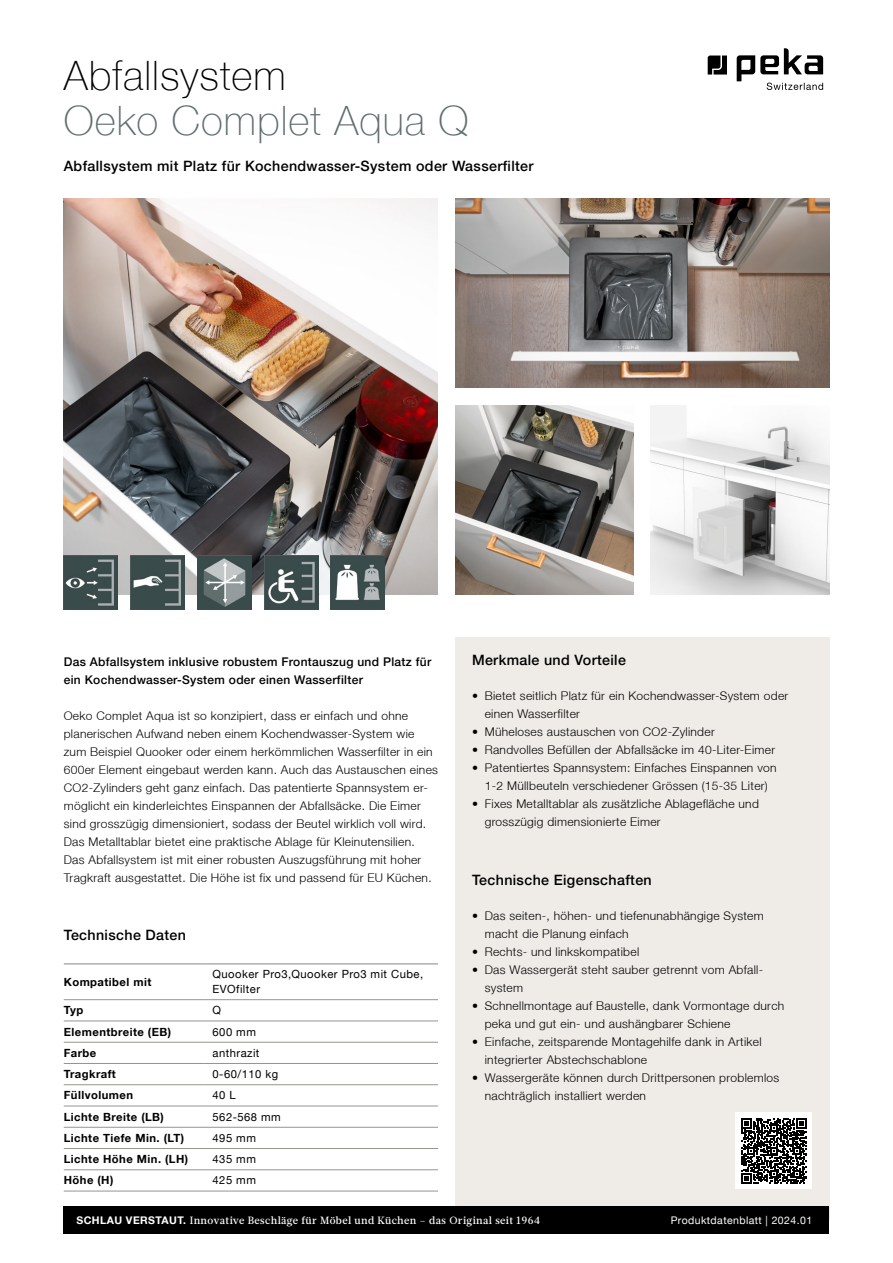
<style>
.page{position:relative;width:893px;height:1263px;background:#fff}
.page>*{position:absolute;margin:0;border:0;box-sizing:border-box;transform-origin:0 0}
.t1{font:100 40.5px "Helvetica Neue LT";letter-spacing:.025em;color:#616e6e}
.t2{font:100 40.5px "Helvetica Neue LT";letter-spacing:.025em;color:#000}
.t3{font:500 14.25px "Helvetica Neue LT";letter-spacing:.025em;color:#000}
.t4{font:300 12px/18px "Helvetica Neue LT";letter-spacing:.025em;color:#000}
.t5{font:500 12px/18px "Helvetica Neue LT";letter-spacing:.025em;color:#000}
.t6{font:700 11.25px "Helvetica Neue LT";letter-spacing:.04em;color:#000}
.t7{font:11.25px/15px "Helvetica Neue LT";letter-spacing:.04em;color:#000}
.t8{font:500 10.5px "Glosa Text";letter-spacing:.04em;color:#fff}
.t9{font:10.5px "Helvetica Neue LT";letter-spacing:.04em;color:#fff}
.s1{font-family:"Helvetica Neue LT";font-weight:700}
</style>
<div class="page">
<div style="left:455px;top:638px;width:374px;height:582px;background:#efece7"></div>
<div style="left:64px;top:1206px;width:765px;height:28px;background:#000"></div>
<svg style="left:708px;top:56px;width:19px;height:19px"></svg>
<svg style="left:737px;top:48px;width:86px;height:42px"></svg>
<hr style="left:64px;top:999px;width:140px;height:1px;background:#959490">
<hr style="left:204px;top:999px;width:234px;height:1px;background:#959490">
<hr style="left:64px;top:1021px;width:140px;height:1px;background:#959490">
<hr style="left:204px;top:1021px;width:234px;height:1px;background:#959490">
<hr style="left:64px;top:1042px;width:140px;height:1px;background:#959490">
<hr style="left:204px;top:1042px;width:234px;height:1px;background:#959490">
<hr style="left:64px;top:1063px;width:140px;height:1px;background:#959490">
<hr style="left:204px;top:1063px;width:234px;height:1px;background:#959490">
<hr style="left:64px;top:1084px;width:140px;height:1px;background:#959490">
<hr style="left:204px;top:1084px;width:234px;height:1px;background:#959490">
<hr style="left:64px;top:1106px;width:140px;height:1px;background:#959490">
<hr style="left:204px;top:1106px;width:234px;height:1px;background:#959490">
<hr style="left:64px;top:1127px;width:140px;height:1px;background:#959490">
<hr style="left:204px;top:1127px;width:234px;height:1px;background:#959490">
<hr style="left:64px;top:1148px;width:140px;height:1px;background:#959490">
<hr style="left:204px;top:1148px;width:234px;height:1px;background:#959490">
<hr style="left:64px;top:1169px;width:140px;height:1px;background:#959490">
<hr style="left:204px;top:1169px;width:234px;height:1px;background:#959490">
<hr style="left:64px;top:1191px;width:140px;height:1px;background:#959490">
<hr style="left:204px;top:1191px;width:234px;height:1px;background:#959490">
<hr style="left:64px;top:963px;width:140px;height:1px;background:#959490">
<hr style="left:204px;top:963px;width:234px;height:1px;background:#959490">
<img style="left:64px;top:198px;width:374px;height:396px">
<img style="left:455px;top:198px;width:374px;height:189px">
<img style="left:455px;top:405px;width:179px;height:189px">
<img style="left:651px;top:405px;width:178px;height:189px">
<img style="left:64px;top:556px;width:54px;height:54px">
<img style="left:131px;top:556px;width:54px;height:54px">
<img style="left:197px;top:556px;width:54px;height:54px">
<img style="left:264px;top:556px;width:54px;height:54px">
<img style="left:331px;top:556px;width:54px;height:54px">
<div style="left:736px;top:1112px;width:76px;height:77px;background:#fff"></div>
<svg style="left:741px;top:1118px;width:65px;height:65px"></svg>
<h1 class="t2" style="left:64px;top:52px;width:223px">Abfallsystem</h1>
<h1 class="t1" style="left:64px;top:97px;width:406px">Oeko Complet Aqua Q</h1>
<p class="t3" style="left:64px;top:158px;width:471px">Abfallsystem mit Platz für Kochendwasser-System oder Wasserfilter</p>
<p class="t5" style="left:64px;top:652px;width:369px">Das Abfallsystem inklusive robustem Frontauszug und Platz für ein Kochendwasser-System oder einen Wasserfilter</p>
<p class="t4" style="left:64px;top:706px;width:376px">Oeko Complet Aqua ist so konzipiert, dass er einfach und ohne planerischen Aufwand neben einem Kochendwasser-System wie zum Beispiel Quooker oder einem herkömmlichen Wasserfilter in ein 600er Element eingebaut werden kann. Auch das Austauschen eines CO2-Zylinders geht ganz einfach. Das patentierte Spannsystem er&shy;möglicht ein kinderleichtes Einspannen der Abfallsäcke. Die Eimer sind grosszügig dimensioniert, sodass der Beutel wirklich voll wird.<br>Das Metalltablar bietet eine praktische Ablage für Kleinutensilien.<br>Das Abfallsystem ist mit einer robusten Auszugsführung mit hoher Tragkraft ausgestattet. Die Höhe ist fix und passend für EU Küchen.</p>
<p class="t3" style="left:64px;top:927px;width:124px">Technische Daten</p>
<p class="t6" style="left:64px;top:975px;width:89px">Kompatibel mit</p>
<p class="t7" style="left:213px;top:967px;width:212px">Quooker Pro3,Quooker Pro3 mit Cube,<br>EVOfilter</p>
<p class="t6" style="left:64px;top:1003px;width:21px">Typ</p>
<p class="t7" style="left:213px;top:1003px;width:10px">Q</p>
<p class="t6" style="left:64px;top:1025px;width:109px">Elementbreite (EB)</p>
<p class="t7" style="left:213px;top:1024px;width:45px">600 mm</p>
<p class="t6" style="left:64px;top:1046px;width:34px">Farbe</p>
<p class="t7" style="left:213px;top:1045px;width:48px">anthrazit</p>
<p class="t6" style="left:64px;top:1067px;width:54px">Tragkraft</p>
<p class="t7" style="left:213px;top:1066px;width:67px">0-60/110 kg</p>
<p class="t6" style="left:64px;top:1088px;width:71px">Füllvolumen</p>
<p class="t7" style="left:213px;top:1088px;width:25px">40 L</p>
<p class="t6" style="left:64px;top:1110px;width:102px">Lichte Breite (LB)</p>
<p class="t7" style="left:213px;top:1109px;width:70px">562-568 mm</p>
<p class="t6" style="left:64px;top:1131px;width:122px">Lichte Tiefe Min. (LT)</p>
<p class="t7" style="left:213px;top:1130px;width:45px">495 mm</p>
<p class="t6" style="left:64px;top:1152px;width:126px">Lichte Höhe Min. (LH)</p>
<p class="t7" style="left:213px;top:1151px;width:45px">435 mm</p>
<p class="t6" style="left:64px;top:1173px;width:51px">Höhe (H)</p>
<p class="t7" style="left:213px;top:1173px;width:45px">425 mm</p>
<p class="t3" style="left:472px;top:651px;width:155px">Merkmale und Vorteile</p>
<p class="t4" style="left:485px;top:686px;width:305px;text-indent:-13px">• Bietet seitlich Platz für ein Kochendwasser-System oder einen Wasserfilter</p>
<p class="t4" style="left:472px;top:722px;width:244px">• Müheloses austauschen von CO2-Zylinder</p>
<p class="t4" style="left:472px;top:740px;width:305px">• Randvolles Befüllen der Abfallsäcke im 40-Liter-Eimer</p>
<p class="t4" style="left:472px;top:758px;width:306px;text-align:center">• Patentiertes Spannsystem: Einfaches Einspannen von<br>1-2 Müllbeuteln verschiedener Grössen (15-35 Liter)</p>
<p class="t4" style="left:485px;top:794px;width:276px;text-indent:-13px">• Fixes Metalltablar als zusätzliche Ablagefläche und grosszügig dimensionierte Eimer</p>
<p class="t3" style="left:472px;top:871px;width:181px">Technische Eigenschaften</p>
<p class="t4" style="left:485px;top:906px;width:281px;text-indent:-13px">• Das seiten-, höhen- und tiefenunabhängige System macht die Planung einfach</p>
<p class="t4" style="left:472px;top:942px;width:169px">• Rechts- und linkskompatibel</p>
<p class="t4" style="left:485px;top:960px;width:280px;text-indent:-13px">• Das Wassergerät steht sauber getrennt vom Abfall&shy;system</p>
<p class="t4" style="left:485px;top:996px;width:301px;text-indent:-13px">• Schnellmontage auf Baustelle, dank Vormontage durch peka und gut ein- und aushängbarer Schiene</p>
<p class="t4" style="left:485px;top:1032px;width:278px;text-indent:-13px">• Einfache, zeitsparende Montagehilfe dank in Artikel integrierter Abstechschablone</p>
<p class="t4" style="left:485px;top:1068px;width:296px;text-indent:-13px">• Wassergeräte können durch Drittpersonen problemlos nachträglich installiert werden</p>
<p class="t8" style="left:77px;top:1213px;width:465px"><span class="s1">SCHLAU VERSTAUT.</span> Innovative Beschläge für Möbel und Küchen – das Original seit 1964</p>
<p class="t9" style="left:671px;top:1214px;width:143px">Produktdatenblatt | 2024.01</p>
</div>
